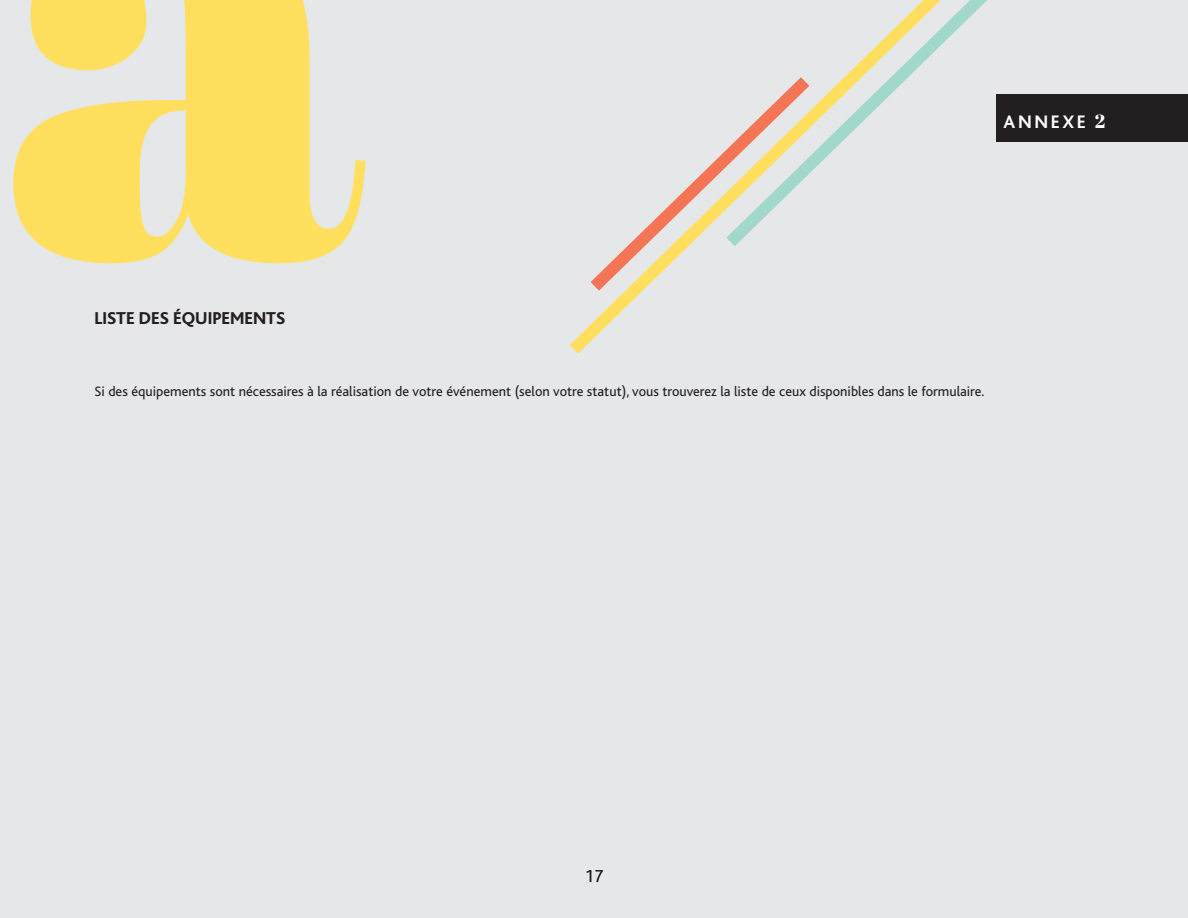
<style>
.page{position:relative;width:1188px;height:918px;background:#e6e7e8}
.page>*{position:absolute;margin:0;border:0;box-sizing:border-box;transform-origin:0 0}
.t1{font:665.7px "Abril Fatface";color:#ffdf5d}
.t2{font:700 18.9px "Bliss";letter-spacing:.14em;color:#fff}
.t3{font:800 18px "Bliss";color:#231f20}
.t4{font:300 18px "Bliss";color:#231f20}
.t5{font:14.25px "Bliss";color:#231f20}
.s1{font-family:"Abril Fatface";font-weight:400}
</style>
<div class="page">
<div style="left:997px;top:94px;width:191px;height:48px;background:#231f20"></div>
<svg style="left:570px;top:0;width:427px;height:354px"></svg>
<svg style="left:578px;top:65px;width:244px;height:238px"></svg>
<h1 class="t1" style="left:0;top:-213px;width:367px">a</h1>
<p class="t3" style="left:94px;top:312px;width:192px">LISTE DES ÉQUIPEMENTS</p>
<h2 class="t2" style="left:1004px;top:115px;width:103px">ANNEXE <span class="s1">2</span></h2>
<p class="t5" style="left:94px;top:386px;width:892px">Si des équipements sont nécessaires à la réalisation de votre événement (selon votre statut), vous trouverez la liste de ceux disponibles dans le formulaire.</p>
<p class="t4" style="left:585px;top:870px;width:20px">17</p>
</div>
